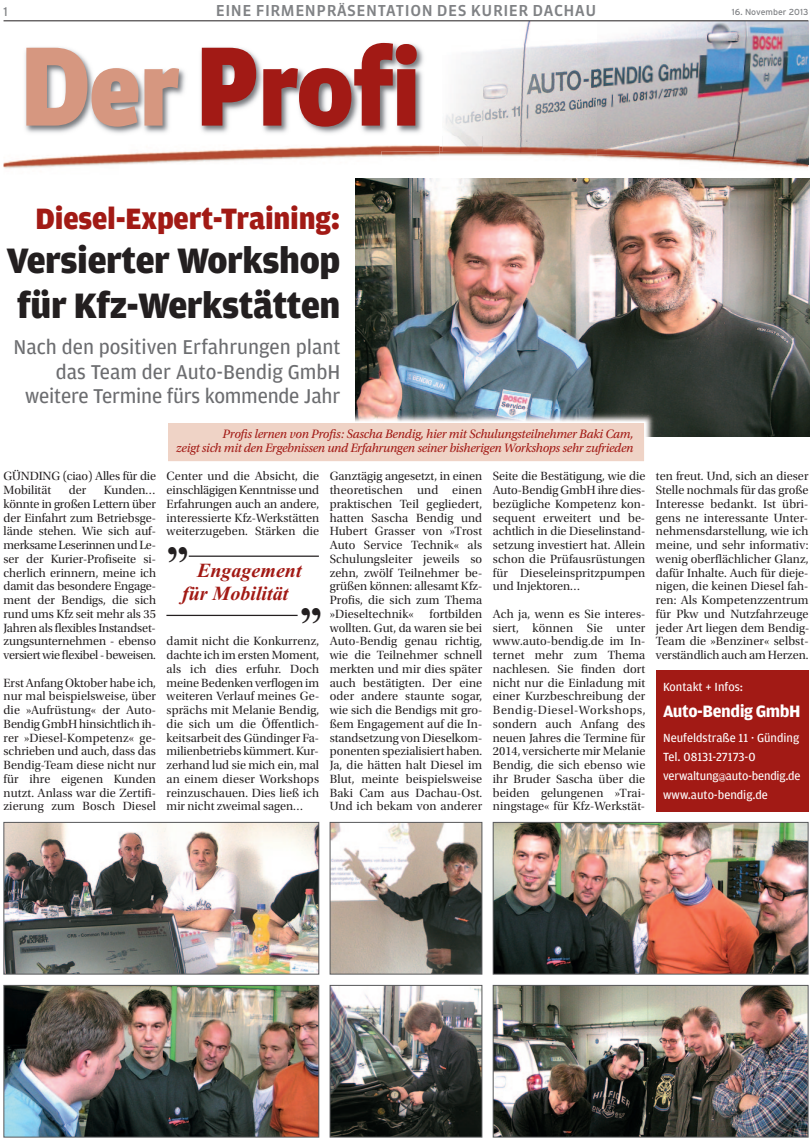
<style>
.page{position:relative;width:812px;height:1141px;background:#fff}
.page>*{position:absolute;margin:0;border:0;box-sizing:border-box;transform-origin:0 0}
.t1{font:900 106.25px "Sanuk";letter-spacing:-.03em;color:#a21a15;scale:.95 1}
.t2{font:700 47.5px "Times New Roman";color:#231f20;scale:.95 1}
.t3{font:900 37.5px/44.8px "Amplitude";letter-spacing:-.01em;color:#231f20}
.t4{font:900 31.25px "Amplitude";letter-spacing:-.005em;color:#a21a15}
.t5{font:21.25px/24.4px "Amplitude";color:#6c6d70;text-align:right}
.t6{font:italic 700 20px/23px "Times";color:#a21a15}
.t7{font:700 17.5px "Amplitude";letter-spacing:-.025em;color:#fff}
.t8{font:500 15px "Sanuk";letter-spacing:.04em;color:#808285}
.t9{font:italic 12.75px/14.6px "Utopia Std";letter-spacing:-.02em;color:#a21a15;text-align:right}
.t10{font:12.5px/13.8px "Utopia Std Subh";letter-spacing:.01em;color:#231f20;text-align:justify}
.t11{font:12.5px/18.8px "Amplitude";color:#fff}
.t12{font:12.5px/13.8px "Utopia Std Subh";letter-spacing:-.01em;color:#231f20}
.t13{font:12.5px "Interstate";color:#808285}
.t14{font:8.75px "Interstate";color:#808285}
.s1{color:#d69780}
.s2{font-size:10px}
</style>
<div class="page">
<img style="left:596px;top:22px;width:212px;height:114px">
<img style="left:3px;top:43px;width:421px;height:170px">
<img style="left:439px;top:20px;width:157px;height:1px">
<img style="left:482px;top:22px;width:114px;height:129px">
<img style="left:439px;top:52px;width:43px;height:99px">
<img style="left:596px;top:136px;width:212px;height:15px">
<img style="left:4px;top:136px;width:435px;height:43px">
<img style="left:381px;top:151px;width:427px;height:27px">
<img style="left:439px;top:152px;width:157px;height:24px">
<hr style="left:4px;top:21px;width:804px;height:1px;background:#231f20">
<img style="left:332px;top:824px;width:148px;height:148px">
<div style="left:330px;top:822px;width:152px;height:152px;border:1px solid #57585a"></div>
<img style="left:332px;top:987px;width:148px;height:148px">
<div style="left:330px;top:985px;width:152px;height:152px;border:1px solid #57585a"></div>
<img style="left:6px;top:824px;width:311px;height:148px">
<div style="left:4px;top:822px;width:315px;height:152px;border:1px solid #57585a"></div>
<img style="left:6px;top:987px;width:311px;height:148px">
<div style="left:4px;top:985px;width:315px;height:152px;border:1px solid #57585a"></div>
<img style="left:495px;top:824px;width:311px;height:148px">
<div style="left:493px;top:822px;width:315px;height:152px;border:1px solid #57585a"></div>
<img style="left:495px;top:987px;width:311px;height:148px">
<div style="left:493px;top:985px;width:315px;height:152px;border:1px solid #57585a"></div>
<img style="left:356px;top:178px;width:453px;height:259px">
<img style="left:355px;top:409px;width:303px;height:28px">
<div style="left:168px;top:423px;width:476px;height:38px;background:#efd3c6"></div>
<hr style="left:189px;top:556px;width:130px;height:1px;background:#231f20">
<hr style="left:166px;top:615px;width:131px;height:1px;background:#231f20">
<div style="left:656px;top:670px;width:152px;height:141px;background:#a21a15"></div>
<p class="t13" style="left:4px;top:7px;width:6px">1</p>
<p class="t8" style="left:216px;top:5px;width:382px">EINE FIRMENPRÄSENTATION DES KURIER DACHAU</p>
<h1 class="t1" style="left:19px;top:43px;width:425px"><span class="s1">Der</span> Profi</h1>
<p class="t14" style="left:731px;top:9px;width:78px">16. November 2013</p>
<h3 class="t4" style="left:35px;top:207px;width:306px">Diesel-Expert-Training:</h3>
<h3 class="t3" style="left:7px;top:241px;width:335px">Versierter Workshop für Kfz-Werkstätten</h3>
<h3 class="t5" style="left:14px;top:336px;width:328px">Nach den positiven Erfahrungen plant das Team der Auto-Bendig GmbH weitere Termine fürs kommende Jahr</h3>
<p class="t12" style="left:4px;top:471px;width:154px">GÜNDING (ciao) Alles für die<br>Mobilität</p>
<p class="t10" style="left:4px;top:484px;width:154px;text-indent:100px">Kunden… könnte in großen Lettern über der Einfahrt zum Betriebsge&shy;lände stehen. Wie sich auf&shy;merksame Leserinnen und Le&shy;ser der Kurier-Profiseite si&shy;cherlich erinnern, meine ich damit das besondere Engage&shy;ment der Bendigs, die sich rund ums Kfz seit mehr als 35<br>Jahren als flexibles Instandset&shy;zungsunternehmen - ebenso versiert wie flexibel - beweisen.</p>
<p class="t10" style="left:4px;top:677px;width:154px">Erst Anfang Oktober habe ich, nur mal beispielsweise, über die »Aufrüstung« der Auto-Bendig GmbH hinsichtlich ih&shy;rer »Diesel-Kompetenz« ge&shy;schrieben und auch, dass das Bendig-Team diese nicht nur für ihre eigenen Kunden nutzt. Anlass war die Zertifi&shy;zierung zum Bosch Diesel</p>
<p class="t10" style="left:69px;top:484px;width:19px">der</p>
<p class="t9" style="left:176px;top:427px;width:458px">Profis lernen von Profis: Sascha Bendig, hier mit Schulungsteilnehmer Baki Cam,<br>zeigt sich mit den Ergebnissen und Erfahrungen seiner bisherigen Workshops sehr zufrieden</p>
<p class="t10" style="left:167px;top:471px;width:154px">Center und die Absicht, die einschlägigen Kenntnisse und Erfahrungen auch an andere, interessierte Kfz-Werkstätten weiterzugeben. Stärken die</p>
<h2 class="t2" style="left:167px;top:522px;width:25px">„</h2>
<h3 class="t6" style="left:182px;top:559px;width:121px;text-indent:15px">Engagement für Mobilität</h3>
<h2 class="t2" style="left:300px;top:583px;width:25px">„</h2>
<p class="t10" style="left:167px;top:636px;width:154px">damit nicht die Konkurrenz, dachte ich im ersten Moment, als ich dies erfuhr. Doch meine Bedenken verflogen im weiteren Verlauf meines Ge&shy;sprächs mit Melanie Bendig, die sich um die Öffentlich&shy;keitsarbeit des Gündinger Fa&shy;milienbetriebs kümmert. Kur&shy;zerhand lud sie mich ein, mal an einem dieser Workshops reinzuschauen. Dies ließ ich mir nicht zweimal sagen…</p>
<p class="t10" style="left:330px;top:471px;width:154px">Ganztägig angesetzt, in einen theoretischen und einen praktischen Teil gegliedert, hatten Sascha Bendig und Hubert Grasser von »Trost Auto Service Technik« als Schulungsleiter jeweils so zehn, zwölf Teilnehmer be&shy;grüßen können: allesamt Kfz-Profis, die sich zum Thema »Dieseltechnik« fortbilden wollten. Gut, da waren sie bei Auto-Bendig genau richtig, wie die Teilnehmer schnell merkten und mir dies später auch bestätigten. Der eine oder andere staunte sogar, wie sich die Bendigs mit gro&shy;ßem Engagement auf die In&shy;standsetzung von Dieselkom&shy;ponenten spezialisiert haben.<br>Ja, die hätten halt Diesel im Blut, meinte beispielsweise Baki Cam aus Dachau-Ost.<br>Und ich bekam von anderer</p>
<p class="t10" style="left:493px;top:471px;width:154px">Seite die Bestätigung, wie die Auto-Bendig GmbH ihre dies&shy;bezügliche Kompetenz kon&shy;sequent erweitert und be&shy;achtlich in die Dieselinstand&shy;setzung investiert hat. Allein schon die Prüfausrüstungen für Dieseleinspritzpumpen und Injektoren…</p>
<p class="t10" style="left:493px;top:608px;width:154px">Ach ja, wenn es Sie interes&shy;siert, können Sie unter www.auto-bendig.de im In&shy;ternet mehr zum Thema nachlesen. Sie finden dort nicht nur die Einladung mit einer Kurzbeschreibung der Bendig-Diesel-Workshops, sondern auch Anfang des neuen Jahres die Termine für 2014, versicherte mir Melanie Bendig, die sich ebenso wie ihr Bruder Sascha über die beiden gelungenen »Trai&shy;ningstage« für Kfz-Werkstät-</p>
<p class="t10" style="left:656px;top:471px;width:155px">ten freut. Und, sich an dieser Stelle nochmals für das große Interesse bedankt. Ist übri&shy;gens ne interessante Unter&shy;nehmensdarstellung, wie ich meine, und sehr informativ: wenig oberflächlicher Glanz, dafür Inhalte. Auch für dieje&shy;nigen, die keinen Diesel fah&shy;ren: Als Kompetenzzentrum für Pkw und Nutzfahrzeuge jeder Art liegen dem Bendig-Team die »Benziner« selbst&shy;verständlich auch am Herzen.</p>
<p class="t11" style="left:663px;top:678px;width:81px">Kontakt + Infos:</p>
<h3 class="t7" style="left:663px;top:704px;width:139px">Auto-Bendig GmbH</h3>
<p class="t11" style="left:663px;top:730px;width:139px">Neufeldstraße 11 · Günding<br>Tel. 08131-27173-0 verwaltung<span class="s2">@</span>auto-bendig.de www.auto-bendig.de</p>
</div>
